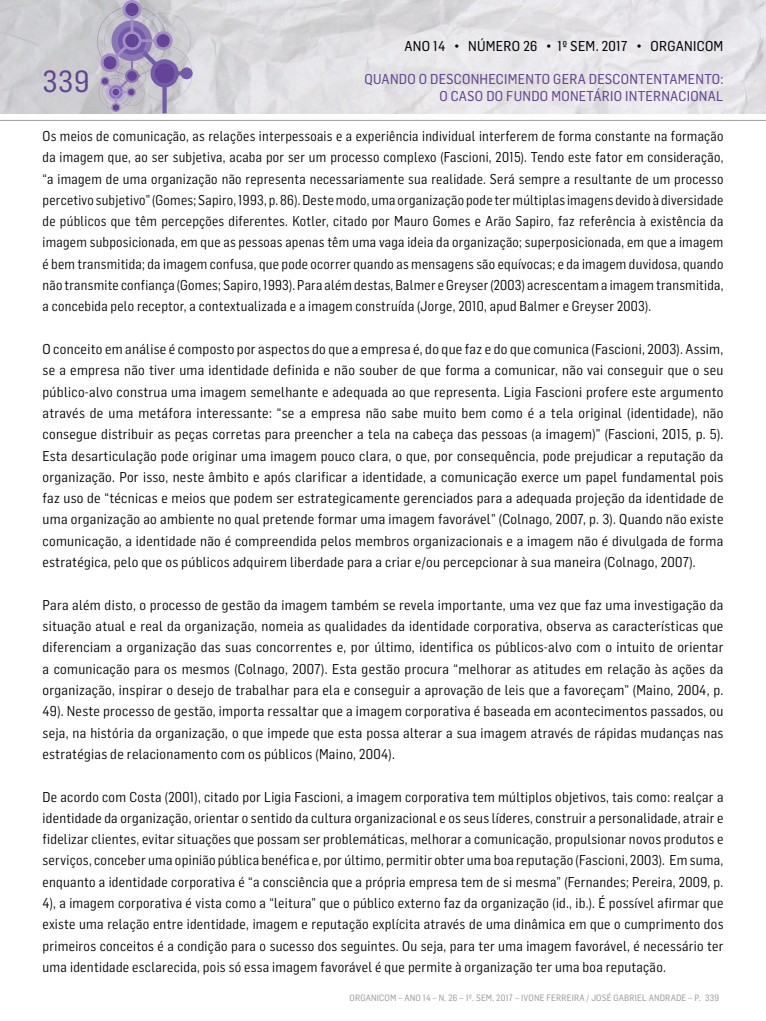
<style>
.page{position:relative;width:766px;height:1021px;background:#fff}
.page>*{position:absolute;margin:0;border:0;box-sizing:border-box;transform-origin:0 0}
.t1{font:30px "Flama Semicondensed Basic";color:#634393}
.t2{font:14px/21.3px "Flama Semicondensed";letter-spacing:.02em;color:#000;text-align:justify}
.t3{font:14px/21.3px "Flama Semicondensed";letter-spacing:.02em;color:#000;text-align:justify;scale:.96 1}
.t4{font:14px/16.8px "Flama Semicondensed Basic";letter-spacing:.02em;color:#634393;text-align:right}
.t5{font:14px "Flama Semicondensed Basic";letter-spacing:.02em;color:#000}
.t6{font:9px "Flama Semicondensed Basic";letter-spacing:.02em;color:#9d9d9c}
</style>
<div class="page">
<img style="left:0;top:0;width:765px;height:113px">
<hr style="left:0;top:120px;width:765px;height:1px;background:#9d9d9c">
<svg style="left:97px;top:0;width:95px;height:113px;background:#afa6c1"></svg>
<p class="t5" style="left:404px;top:37px;width:320px">ANO 14 • NÚMERO 26 • 1º SEM. 2017 • ORGANICOM</p>
<p class="t4" style="left:364px;top:70px;width:360px">QUANDO O DESCONHECIMENTO GERA DESCONTENTAMENTO:<br>O CASO DO FUNDO MONETÁRIO INTERNACIONAL</p>
<h1 class="t1" style="left:43px;top:62px;width:48px">339</h1>
<p class="t3" style="left:43px;top:125px;width:710px">Os meios de comunicação, as relações interpessoais e a experiência individual interferem de forma constante na formação da imagem que, ao ser subjetiva, acaba por ser um processo complexo (Fascioni, 2015). Tendo este fator em consideração, “a imagem de uma organização não representa necessariamente sua realidade. Será sempre a resultante de um processo percetivo subjetivo” (Gomes; Sapiro, 1993, p. 86). Deste modo, uma organização pode ter múltiplas imagens devido à diversidade de públicos que têm percepções diferentes. Kotler, citado por Mauro Gomes e Arão Sapiro, faz referência à existência da imagem subposicionada, em que as pessoas apenas têm uma vaga ideia da organização; superposicionada, em que a imagem é bem transmitida; da imagem confusa, que pode ocorrer quando as mensagens são equívocas; e da imagem duvidosa, quando não transmite confiança (Gomes; Sapiro, 1993). Para além destas, Balmer e Greyser (2003) acrescentam a imagem transmitida, a concebida pelo receptor, a contextualizada e a imagem construída (Jorge, 2010, apud Balmer e Greyser 2003).</p>
<p class="t2" style="left:43px;top:338px;width:682px">O conceito em análise é composto por aspectos do que a empresa é, do que faz e do que comunica (Fascioni, 2003). Assim, se a empresa não tiver uma identidade definida e não souber de que forma a comunicar, não vai conseguir que o seu público-alvo construa uma imagem semelhante e adequada ao que representa. Ligia Fascioni profere este argumento através de uma metáfora interessante: “se a empresa não sabe muito bem como é a tela original (identidade), não consegue distribuir as peças corretas para preencher a tela na cabeça das pessoas (a imagem)” (Fascioni, 2015, p. 5).<br>Esta desarticulação pode originar uma imagem pouco clara, o que, por consequência, pode prejudicar a reputação da organização. Por isso, neste âmbito e após clarificar a identidade, a comunicação exerce um papel fundamental pois faz uso de “técnicas e meios que podem ser estrategicamente gerenciados para a adequada projeção da identidade de uma organização ao ambiente no qual pretende formar uma imagem favorável” (Colnago, 2007, p. 3). Quando não existe comunicação, a identidade não é compreendida pelos membros organizacionais e a imagem não é divulgada de forma estratégica, pelo que os públicos adquirem liberdade para a criar e/ou percepcionar à sua maneira (Colnago, 2007).</p>
<p class="t2" style="left:43px;top:593px;width:682px">Para além disto, o processo de gestão da imagem também se revela importante, uma vez que faz uma investigação da situação atual e real da organização, nomeia as qualidades da identidade corporativa, observa as características que diferenciam a organização das suas concorrentes e, por último, identifica os públicos-alvo com o intuito de orientar a comunicação para os mesmos (Colnago, 2007). Esta gestão procura “melhorar as atitudes em relação às ações da organização, inspirar o desejo de trabalhar para ela e conseguir a aprovação de leis que a favoreçam” (Maino, 2004, p.<br>49). Neste processo de gestão, importa ressaltar que a imagem corporativa é baseada em acontecimentos passados, ou seja, na história da organização, o que impede que esta possa alterar a sua imagem através de rápidas mudanças nas estratégias de relacionamento com os públicos (Maino, 2004).</p>
<p class="t2" style="left:43px;top:785px;width:682px">De acordo com Costa (2001), citado por Ligia Fascioni, a imagem corporativa tem múltiplos objetivos, tais como: realçar a identidade da organização, orientar o sentido da cultura organizacional e os seus líderes, construir a personalidade, atrair e fidelizar clientes, evitar situações que possam ser problemáticas, melhorar a comunicação, propulsionar novos produtos e serviços, conceber uma opinião pública benéfica e, por último, permitir obter uma boa reputação (Fascioni, 2003). Em suma, enquanto a identidade corporativa é “a consciência que a própria empresa tem de si mesma” (Fernandes; Pereira, 2009, p.<br>4), a imagem corporativa é vista como a “leitura” que o público externo faz da organização (id., ib.). É possível afirmar que existe uma relação entre identidade, imagem e reputação explícita através de uma dinâmica em que o cumprimento dos primeiros conceitos é a condição para o sucesso dos seguintes. Ou seja, para ter uma imagem favorável, é necessário ter uma identidade esclarecida, pois só essa imagem favorável é que permite à organização ter uma boa reputação.</p>
<p class="t6" style="left:349px;top:992px;width:371px">ORGANICOM – ANO 14 – N. 26 – 1º. SEM. 2017 – IVONE FERREIRA / JOSÉ GABRIEL ANDRADE – P. 339</p>
</div>
